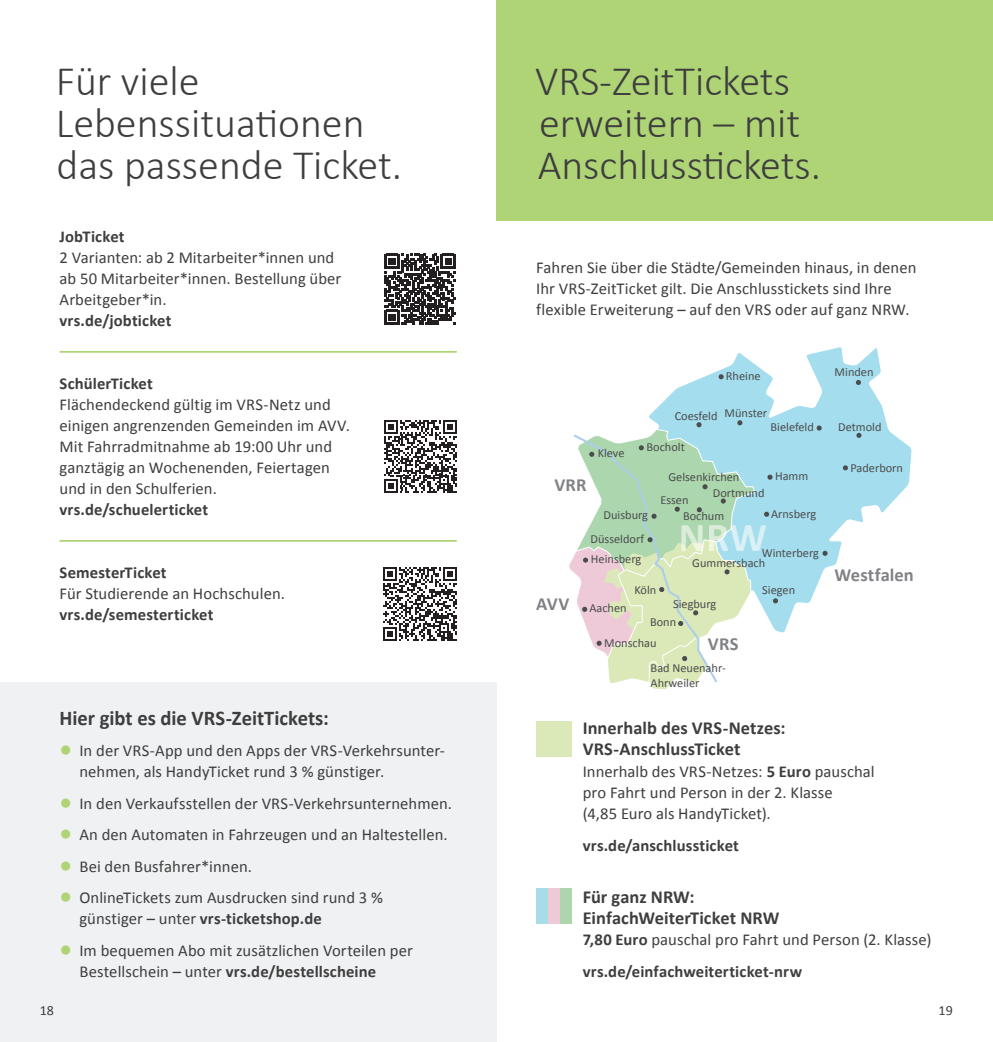
<style>
.page{position:relative;width:993px;height:1042px;background:#fff}
.page>*{position:absolute;margin:0;border:0;box-sizing:border-box;transform-origin:0 0}
.t1{font:300 42px/42px "Calibri";color:#3e3e3f}
.t2{font:700 41.3px "Calibri";color:#d9f0f7}
.t3{font:700 21px "Calibri";color:#3e3e3f}
.t4{font:700 18.55px "Calibri";letter-spacing:.005em;color:#808285}
.t5{font:700 18.38px/21px "Calibri";letter-spacing:.005em;color:#3e3e3f}
.t6{font:16.62px/21px "Calibri";letter-spacing:.005em;color:#3e3e3f}
.t7{font:700 16.62px/31.5px "Calibri";letter-spacing:.01em;color:#3e3e3f}
.t8{font:14px "Calibri";color:#3e3e3f}
.t9{font:12.25px/24px "Calibri";color:#4b4c4d}
.s1{font-family:"Georgia";font-size:21px;color:#aed475}
.s2{font-weight:700}
.s3{color:#dcecdb}
.s4{font-weight:400}
</style>
<div class="page">
<div style="left:496px;top:0;width:496px;height:221px;background:#aed475"></div>
<svg style="left:649px;top:347px;width:263px;height:286px"></svg>
<svg style="left:718px;top:374px;width:5px;height:5px"></svg>
<svg style="left:822px;top:551px;width:5px;height:5px"></svg>
<svg style="left:842px;top:465px;width:5px;height:5px"></svg>
<svg style="left:855px;top:380px;width:5px;height:5px"></svg>
<svg style="left:816px;top:425px;width:5px;height:5px"></svg>
<svg style="left:856px;top:433px;width:5px;height:5px"></svg>
<svg style="left:569px;top:420px;width:208px;height:269px"></svg>
<div style="left:536px;top:721px;width:36px;height:35px;background:#dbe9b8"></div>
<div style="left:548px;top:888px;width:12px;height:36px;background:#edcad5"></div>
<div style="left:560px;top:888px;width:12px;height:36px;background:#aed6ac"></div>
<div style="left:536px;top:888px;width:12px;height:36px;background:#a6dde9"></div>
<div style="left:0;top:682px;width:496px;height:360px;background:#f0f1f2"></div>
<hr style="left:60px;top:540px;width:396px;height:2px;background:#aed475">
<hr style="left:60px;top:351px;width:396px;height:2px;background:#aed475">
<svg style="left:383px;top:567px;width:74px;height:74px"></svg>
<svg style="left:384px;top:254px;width:71px;height:71px"></svg>
<svg style="left:384px;top:420px;width:72px;height:73px"></svg>
<h1 class="t1" style="left:56px;top:59px;width:348px">Für viele<br>Lebenssituationen das passende Ticket.</h1>
<p class="t7" style="left:60px;top:220px;width:67px">JobTicket</p>
<p class="t6" style="left:60px;top:246px;width:283px">2 Varianten: ab 2 Mitarbeiter*innen und ab 50 Mitarbeiter*innen. Bestellung über<br>Arbeitgeber*in.</p>
<p class="t7" style="left:60px;top:304px;width:113px">vrs.de/jobticket</p>
<p class="t7" style="left:60px;top:367px;width:95px">SchülerTicket</p>
<p class="t6" style="left:60px;top:393px;width:292px">Flächendeckend gültig im VRS-Netz und einigen angrenzenden Gemeinden im AVV.<br>Mit Fahrradmitnahme ab 19:00 Uhr und ganztägig an Wochenenden, Feiertagen und in den Schulferien.</p>
<p class="t7" style="left:60px;top:493px;width:150px">vrs.de/schuelerticket</p>
<p class="t7" style="left:60px;top:556px;width:109px">SemesterTicket</p>
<p class="t6" style="left:60px;top:582px;width:227px">Für Studierende an Hochschulen.</p>
<p class="t7" style="left:60px;top:598px;width:155px">vrs.de/semesterticket</p>
<p class="t3" style="left:60px;top:703px;width:271px">Hier gibt es die VRS-ZeitTickets:</p>
<p class="t6" style="left:79px;top:740px;width:367px;text-indent:-20px"><span class="s1">●</span> In der VRS-App und den Apps der VRS-Verkehrsunter&shy;nehmen, als HandyTicket rund 3 % günstiger.</p>
<p class="t6" style="left:60px;top:792px;width:394px"><span class="s1">●</span> In den Verkaufsstellen der VRS-Verkehrsunternehmen.</p>
<p class="t6" style="left:60px;top:824px;width:389px"><span class="s1">●</span> An den Automaten in Fahrzeugen und an Haltestellen.</p>
<p class="t6" style="left:60px;top:855px;width:194px"><span class="s1">●</span> Bei den Busfahrer*innen.</p>
<p class="t6" style="left:79px;top:887px;width:305px;text-indent:-20px"><span class="s1">●</span> OnlineTickets zum Ausdrucken sind rund 3 % günstiger – unter <span class="s2">vrs-ticketshop.de</span></p>
<p class="t6" style="left:79px;top:939px;width:335px;text-indent:-20px"><span class="s1">●</span> Im bequemen Abo mit zusätzlichen Vorteilen per<br>Bestellschein – unter <span class="s2">vrs.de/bestellscheine</span></p>
<h1 class="t1" style="left:535px;top:59px;width:287px">VRS-ZeitTickets erweitern – mit<br>Anschlusstickets.</h1>
<p class="t6" style="left:536px;top:257px;width:381px">Fahren Sie über die Städte/Gemeinden hinaus, in denen<br>Ihr VRS-ZeitTicket gilt. Die Anschlusstickets sind Ihre flexible Erweiterung – auf den VRS oder auf ganz NRW.</p>
<p class="t4" style="left:554px;top:472px;width:33px">VRR</p>
<p class="t9" style="left:597px;top:441px;width:28px">Kleve</p>
<p class="t9" style="left:725px;top:364px;width:36px">Rheine</p>
<p class="t9" style="left:834px;top:360px;width:40px">Minden</p>
<p class="t9" style="left:674px;top:404px;width:94px">Coesfeld Münster</p>
<p class="t9" style="left:646px;top:435px;width:40px">Bocholt</p>
<p class="t9" style="left:668px;top:464px;width:72px">Gelsenkirchen</p>
<p class="t9" style="left:770px;top:415px;width:45px">Bielefeld</p>
<p class="t9" style="left:837px;top:415px;width:45px">Detmold</p>
<p class="t9" style="left:850px;top:456px;width:54px">Paderborn</p>
<p class="t9" style="left:774px;top:464px;width:35px">Hamm</p>
<p class="t9" style="left:603px;top:503px;width:46px">Duisburg</p>
<p class="t9" style="left:682px;top:480px;width:83px;text-indent:30px">Dortmund<br>Bochum</p>
<p class="t9" style="left:660px;top:488px;width:30px">Essen</p>
<p class="t9" style="left:770px;top:502px;width:47px">Arnsberg</p>
<p class="t4" style="left:536px;top:590px;width:35px">AVV</p>
<h2 class="t2" style="left:678px;top:511px;width:90px"><span class="s3">N</span>RW</h2>
<p class="t9" style="left:590px;top:526px;width:55px">Düsseldorf</p>
<p class="t9" style="left:761px;top:540px;width:59px">Winterberg</p>
<p class="t9" style="left:590px;top:547px;width:52px">Heinsberg</p>
<p class="t9" style="left:589px;top:596px;width:39px">Aachen</p>
<p class="t9" style="left:672px;top:592px;width:45px">Siegburg</p>
<p class="t9" style="left:692px;top:550px;width:74px">Gummersbach</p>
<p class="t9" style="left:634px;top:578px;width:23px">Köln</p>
<p class="t9" style="left:762px;top:578px;width:34px">Siegen</p>
<p class="t9" style="left:649px;top:610px;width:28px">Bonn</p>
<p class="t9" style="left:604px;top:631px;width:54px">Monschau</p>
<p class="t4" style="left:707px;top:630px;width:32px">VRS</p>
<p class="t9" style="left:650px;top:660px;width:77px;line-height:14.7px">Bad Neuenahr-<br>Ahrweiler</p>
<p class="t4" style="left:834px;top:562px;width:81px">Westfalen</p>
<p class="t5" style="left:582px;top:717px;width:204px">Innerhalb des VRS-Netzes:<br>VRS-AnschlussTicket</p>
<p class="t6" style="left:582px;top:761px;width:293px">Innerhalb des VRS-Netzes: <span class="s2">5 Euro</span> pauschal pro Fahrt und Person in der 2. Klasse<br>(4,85 Euro als HandyTicket).</p>
<p class="t7" style="left:582px;top:829px;width:158px">vrs.de/anschlussticket</p>
<p class="t5" style="left:582px;top:886px;width:198px">Für ganz NRW:<br>EinfachWeiterTicket NRW</p>
<p class="t7" style="left:582px;top:923px;width:350px">7,80 Euro <span class="s4">pauschal pro Fahrt und Person (2. Klasse) </span>vrs.de/einfachweiterticket-nrw</p>
<p class="t8" style="left:40px;top:1000px;width:16px">18</p>
<p class="t8" style="left:938px;top:1000px;width:16px">19</p>
</div>
